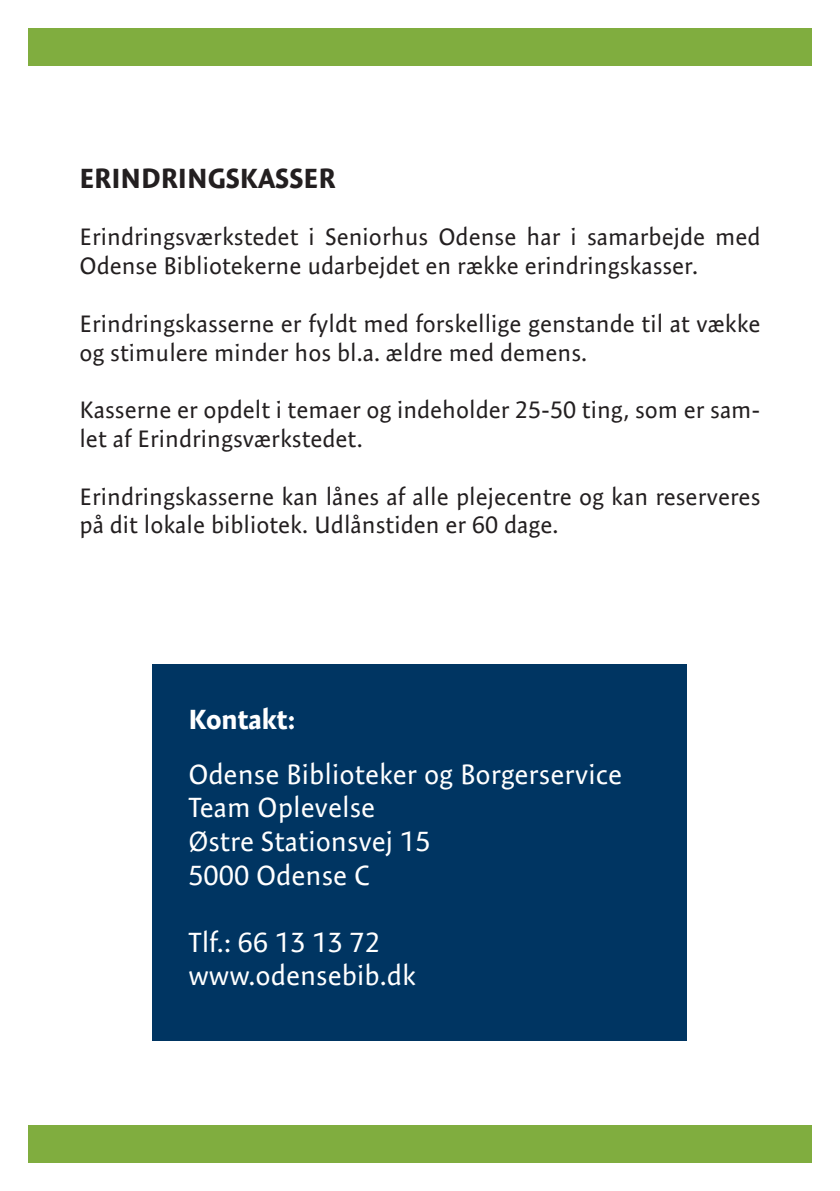
<style>
.page{position:relative;width:840px;height:1191px;background:#fff}
.page>*{position:absolute;margin:0;border:0;box-sizing:border-box;transform-origin:0 0}
.t1{font:28px/33.6px "Expo Sans Pro";color:#fff}
.t2{font:700 28px "Expo Sans Pro";color:#231f20}
.t3{font:700 28px "Expo Sans Pro";color:#fff}
.t4{font:24px/28.8px "Expo Sans Pro";color:#231f20}
</style>
<div class="page">
<div style="left:153px;top:664px;width:533px;height:376px;background:#003562"></div>
<div style="left:28px;top:1125px;width:783px;height:37px;background:#80ad3f"></div>
<div style="left:28px;top:28px;width:783px;height:38px;background:#80ad3f"></div>
<p class="t2" style="left:79px;top:161px;width:257px">ERINDRINGSKASSER</p>
<p class="t4" style="left:79px;top:222px;width:682px">Erindringsværkstedet i Seniorhus Odense har i samarbejde med<br>Odense Bibliotekerne udarbejdet en række erindringskasser.</p>
<p class="t4" style="left:79px;top:309px;width:682px">Erindringskasserne er fyldt med forskellige genstande til at vække og stimulere minder hos bl.a. ældre med demens.</p>
<p class="t4" style="left:79px;top:395px;width:682px">Kasserne er opdelt i temaer og indeholder 25-50 ting, som er sam&shy;let af Erindringsværkstedet.</p>
<p class="t4" style="left:79px;top:481px;width:682px">Erindringskasserne kan lånes af alle plejecentre og kan reserveres på dit lokale bibliotek. Udlånstiden er 60 dage.</p>
<p class="t3" style="left:188px;top:701px;width:108px">Kontakt:</p>
<p class="t1" style="left:188px;top:757px;width:435px">Odense Biblioteker og Borgerservice<br>Team Oplevelse<br>Østre Stationsvej 15<br>5000 Odense C</p>
<p class="t1" style="left:188px;top:925px;width:229px">Tlf.: 66 13 13 72 www.odensebib.dk</p>
</div>
